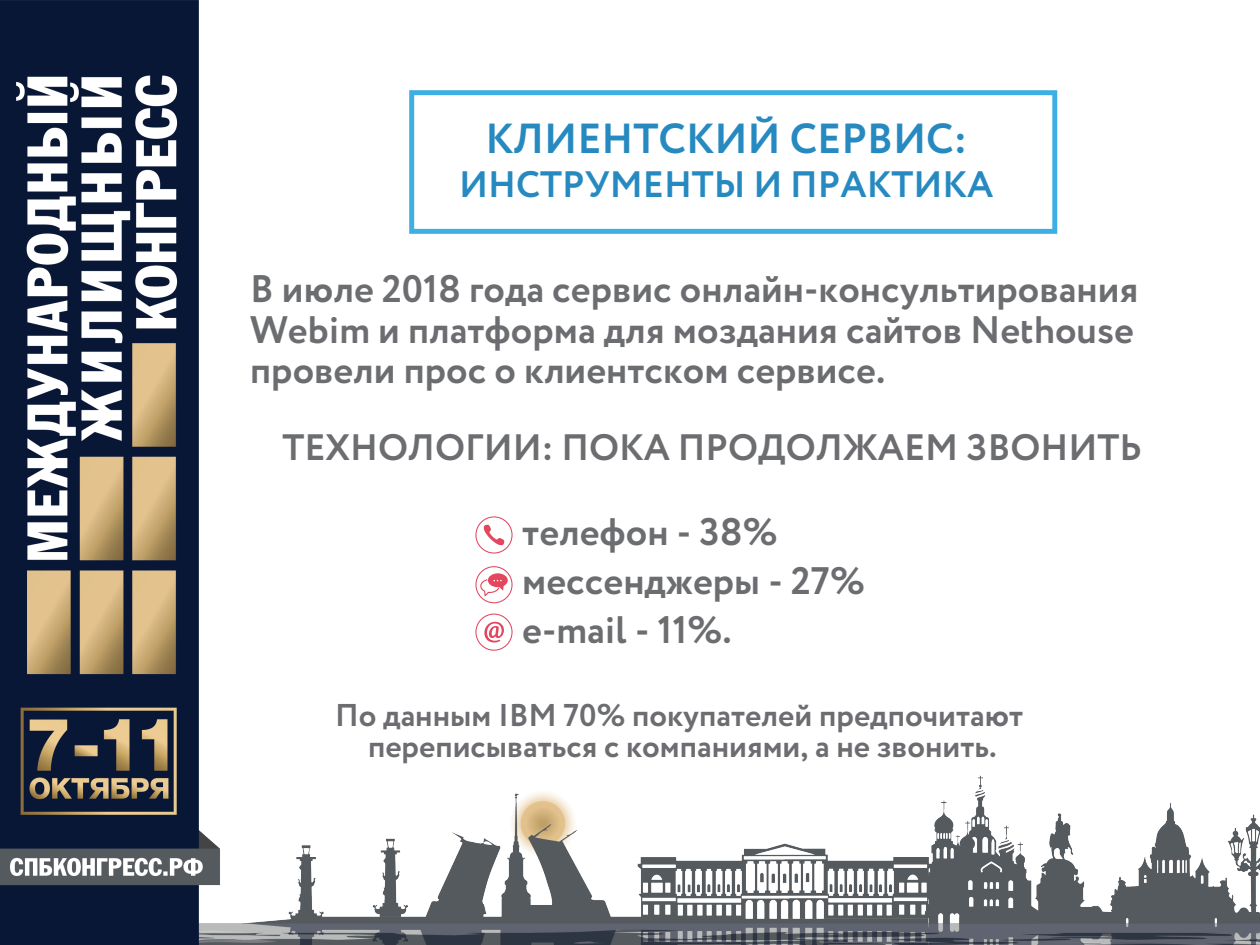
<style>
.page{position:relative;width:1260px;height:945px;background:#fff}
.page>*{position:absolute;margin:0;border:0;box-sizing:border-box;transform-origin:0 0}
.t1{font:700 42px "Circe";color:#268ac0}
.t2{font:700 38.32px/40.2px "Circe";color:#6c6d70}
.t3{font:700 36.75px "Circe";color:#6c6d70}
.t4{font:700 36.75px "Circe";color:#268ac0}
.t5{font:700 31.5px/31.5px "Circe";color:#6c6d70;text-align:center}
</style>
<div class="page">
<img style="left:0;top:0;width:1260px;height:945px">
<div style="left:409px;top:90px;width:648px;height:144px;border:5px solid #3eafe4"></div>
<svg style="left:475px;top:516px;width:38px;height:38px"></svg>
<svg style="left:475px;top:614px;width:38px;height:37px"></svg>
<svg style="left:475px;top:566px;width:38px;height:37px"></svg>
<p class="t1" style="left:485px;top:111px;width:483px">КЛИЕНТСКИЙ СЕРВИС:</p>
<p class="t4" style="left:459px;top:160px;width:536px">ИНСТРУМЕНТЫ И ПРАКТИКА</p>
<p class="t2" style="left:250px;top:271px;width:890px">В июле 2018 года сервис онлайн-консультирования<br>Webim и платформа для моздания сайтов Nethouse провели прос о клиентском сервисе.</p>
<p class="t3" style="left:283px;top:423px;width:861px">ТЕХНОЛОГИИ: ПОКА ПРОДОЛЖАЕМ ЗВОНИТЬ</p>
<p class="t2" style="left:522px;top:509px;width:344px;line-height:49px">телефон - 38% мессенджеры - 27% e-mail - 11%.</p>
<p class="t5" style="left:335px;top:701px;width:689px">По данным IBM 70% покупателей предпочитают переписываться с компаниями, а не звонить.</p>
</div>
